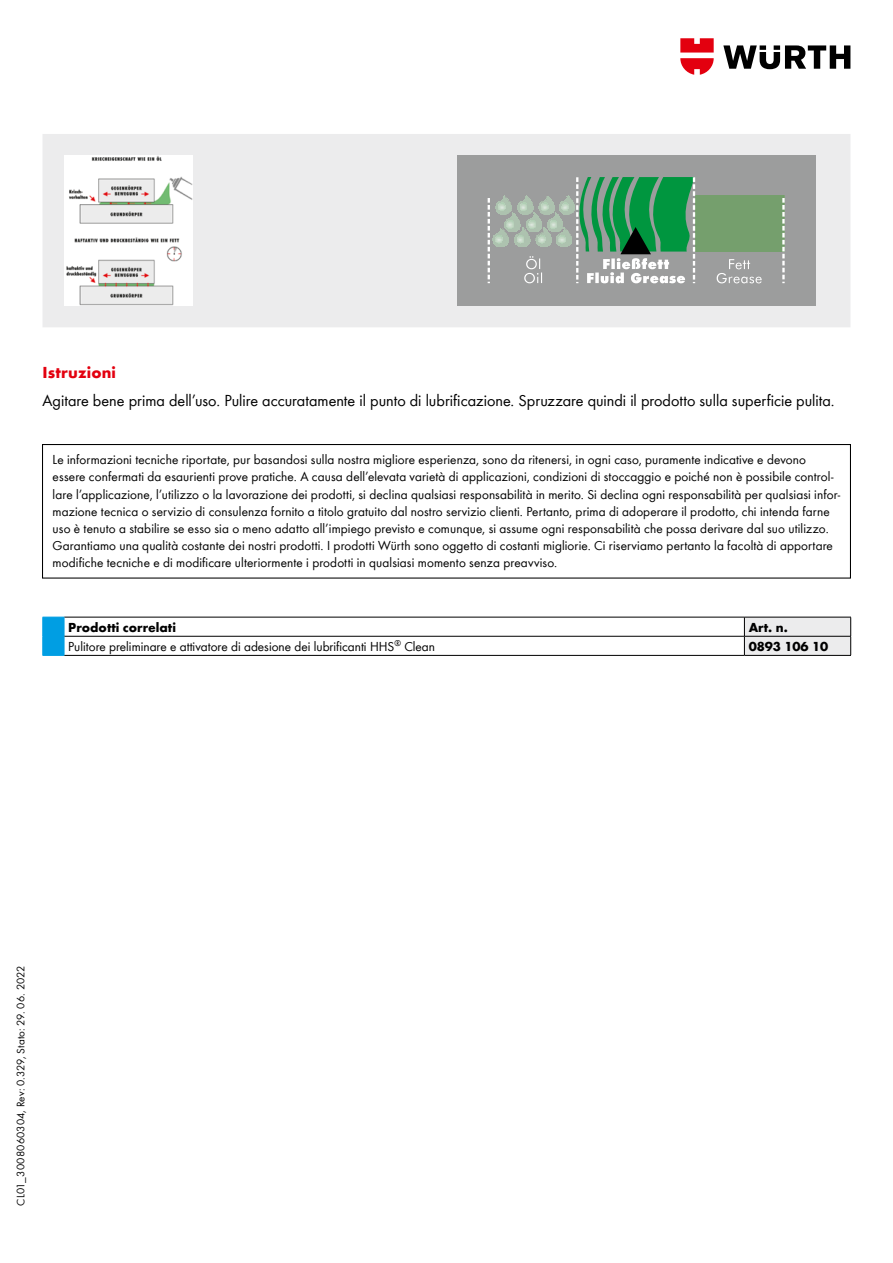
<style>
.page{position:relative;width:893px;height:1263px;background:#fff}
.page>*{position:absolute;margin:0;border:0;box-sizing:border-box;transform-origin:0 0}
.t1{font:16.5px "Wuerth Global";color:#000}
.t2{font:700 16.5px "Wuerth Global";letter-spacing:.01em;color:#e3000f}
.t3{font:13.5px/17px "Wuerth Global";letter-spacing:.01em;color:#000}
.t4{font:700 13.5px "Wuerth Global";color:#000}
.t5{font:11.25px "Wuerth Global";letter-spacing:.01em;color:#000}
</style>
<div class="page">
<svg style="left:723px;top:45px;width:127px;height:24px"></svg>
<svg style="left:680px;top:38px;width:34px;height:37px"></svg>
<hr style="left:64px;top:617px;width:680px;height:1px;background:#000">
<hr style="left:64px;top:636px;width:680px;height:1px;background:#000">
<hr style="left:64px;top:655px;width:680px;height:1px;background:#000">
<svg style="left:43px;top:617px;width:22px;height:39px"></svg>
<svg style="left:744px;top:617px;width:107px;height:38px;background:#ddddde"></svg>
<hr style="left:744px;top:655px;width:107px;height:1px;background:#000">
<div style="left:43px;top:134px;width:807px;height:193px;background:#ececed"></div>
<img style="left:64px;top:155px;width:128px;height:150px">
<div style="left:457px;top:155px;width:359px;height:150px;background:#9c9d9d"></div>
<div style="left:695px;top:195px;width:89px;height:57px;background:#759f6d"></div>
<svg style="left:782px;top:198px;width:3px;height:85px"></svg>
<svg style="left:717px;top:259px;width:45px;height:24px"></svg>
<svg style="left:488px;top:177px;width:207px;height:106px"></svg>
<div style="left:42px;top:444px;width:809px;height:135px;border:1px solid #000"></div>
<p class="t2" style="left:43px;top:362px;width:75px">Istruzioni</p>
<p class="t1" style="left:43px;top:391px;width:794px">Agitare bene prima dell’uso. Pulire accuratamente il punto di lubrificazione. Spruzzare quindi il prodotto sulla superficie pulita.</p>
<p class="t3" style="left:53px;top:451px;width:789px">Le informazioni tecniche riportate, pur basandosi sulla nostra migliore esperienza, sono da ritenersi, in ogni caso, puramente indicative e devono essere confermati da esaurienti prove pratiche. A causa dell’elevata varietà di applicazioni, condizioni di stoccaggio e poiché non è possibile control&shy;lare l’applicazione, l’utilizzo o la lavorazione dei prodotti, si declina qualsiasi responsabilità in merito. Si declina ogni responsabilità per qualsiasi infor&shy;mazione tecnica o servizio di consulenza fornito a titolo gratuito dal nostro servizio clienti. Pertanto, prima di adoperare il prodotto, chi intenda farne uso è tenuto a stabilire se esso sia o meno adatto all’impiego previsto e comunque, si assume ogni responsabilità che possa derivare dal suo utilizzo.<br>Garantiamo una qualità costante dei nostri prodotti. I prodotti Würth sono oggetto di costanti migliorie. Ci riserviamo pertanto la facoltà di apportare modifiche tecniche e di modificare ulteriormente i prodotti in qualsiasi momento senza preavviso.</p>
<p class="t4" style="left:68px;top:619px;width:109px">Prodotti correlati</p>
<p class="t4" style="left:749px;top:619px;width:41px">Art. n.</p>
<p class="t3" style="left:68px;top:638px;width:368px">Pulitore preliminare e attivatore di adesione dei lubrificanti HHS<sup>®</sup> Clean</p>
<p class="t4" style="left:749px;top:638px;width:81px">0893 106 10</p>
<p class="t5" style="left:14px;top:1205px;width:242px;rotate:-90deg">CL01_3008060304, Rev: 0.329, Stato: 29. 06. 2022</p>
</div>
